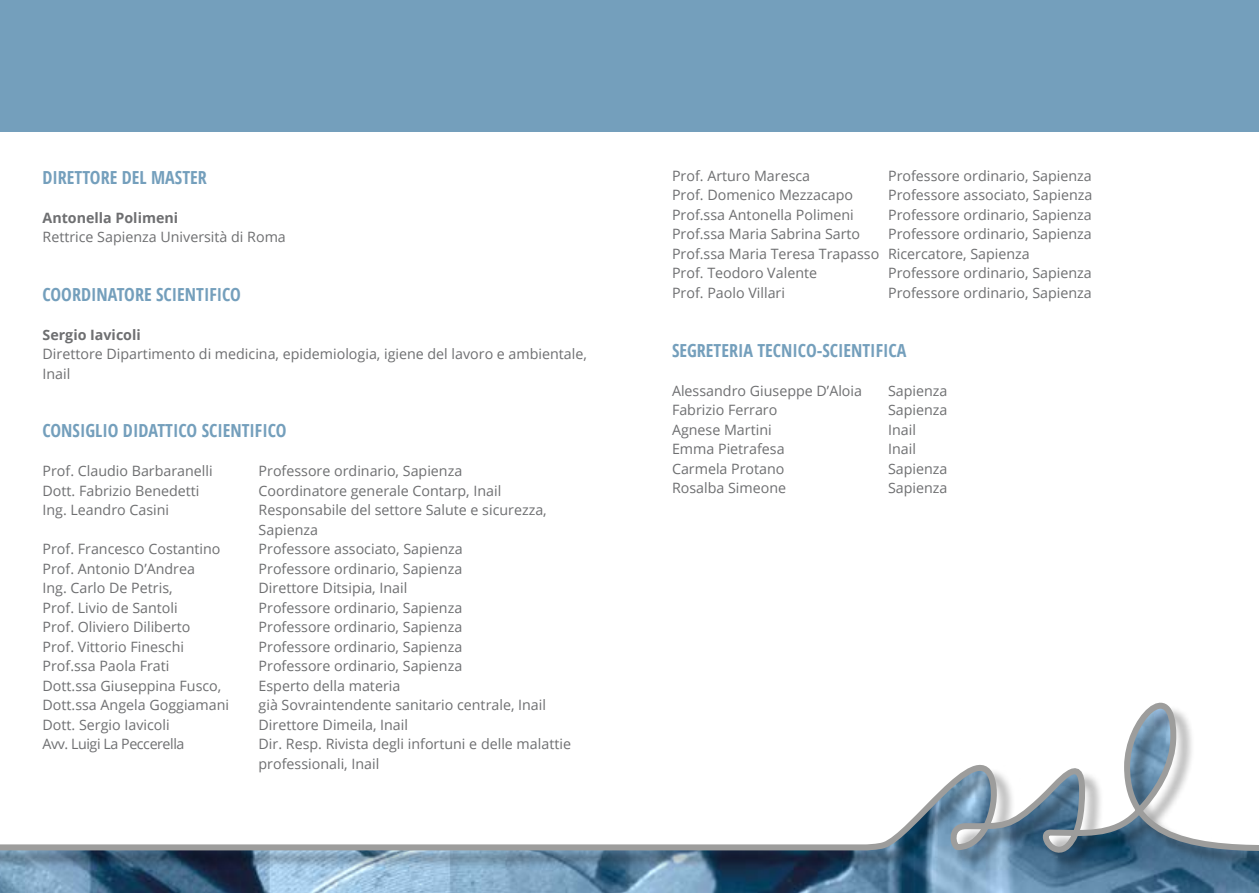
<style>
.page{position:relative;width:1259px;height:893px;background:#fff}
.page>*{position:absolute;margin:0;border:0;box-sizing:border-box;transform-origin:0 0}
.t1{font:700 condensed 18px "Open Sans";color:#749fbc}
.t2{font:14.25px/19.5px "Open Sans";color:#6e6f71}
.t3{font:700 14.25px "Open Sans";color:#6e6f71}
.t4{font:14.25px "Open Sans";letter-spacing:-.03em;color:#6e6f71}
</style>
<div class="page">
<svg style="left:0;top:702px;width:1259px;height:191px"></svg>
<div style="left:0;top:0;width:636px;height:132px;background:#749fbc"></div>
<div style="left:629px;top:0;width:630px;height:132px;background:#749fbc"></div>
<p class="t1" style="left:43px;top:165px;width:166px">DIRETTORE DEL MASTER</p>
<p class="t3" style="left:43px;top:208px;width:137px">Antonella Polimeni</p>
<p class="t2" style="left:43px;top:227px;width:245px">Rettrice Sapienza Università di Roma</p>
<p class="t1" style="left:43px;top:282px;width:200px">COORDINATORE SCIENTIFICO</p>
<p class="t3" style="left:43px;top:325px;width:100px">Sergio Iavicoli</p>
<p class="t2" style="left:43px;top:344px;width:546px">Direttore Dipartimento di medicina, epidemiologia, igiene del lavoro e ambientale,<br>Inail</p>
<p class="t1" style="left:43px;top:418px;width:245px">CONSIGLIO DIDATTICO SCIENTIFICO</p>
<p class="t2" style="left:43px;top:461px;width:172px">Prof. Claudio Barbaranelli</p>
<p class="t2" style="left:259px;top:461px;width:205px">Professore ordinario, Sapienza</p>
<p class="t2" style="left:43px;top:481px;width:158px">Dott. Fabrizio Benedetti</p>
<p class="t2" style="left:259px;top:481px;width:244px">Coordinatore generale Contarp, Inail</p>
<p class="t2" style="left:43px;top:500px;width:128px">Ing. Leandro Casini</p>
<p class="t2" style="left:259px;top:500px;width:290px">Responsabile del settore Salute e sicurezza,<br>Sapienza</p>
<p class="t2" style="left:43px;top:539px;width:179px">Prof. Francesco Costantino</p>
<p class="t2" style="left:259px;top:539px;width:206px">Professore associato, Sapienza</p>
<p class="t2" style="left:43px;top:559px;width:154px">Prof. Antonio D’Andrea</p>
<p class="t2" style="left:259px;top:559px;width:205px">Professore ordinario, Sapienza</p>
<p class="t2" style="left:43px;top:578px;width:132px">Ing. Carlo De Petris,</p>
<p class="t2" style="left:259px;top:578px;width:150px">Direttore Ditsipia, Inail</p>
<p class="t2" style="left:43px;top:598px;width:137px">Prof. Livio de Santoli</p>
<p class="t2" style="left:259px;top:598px;width:205px">Professore ordinario, Sapienza</p>
<p class="t2" style="left:43px;top:617px;width:149px">Prof. Oliviero Diliberto</p>
<p class="t2" style="left:259px;top:617px;width:205px">Professore ordinario, Sapienza</p>
<p class="t2" style="left:43px;top:637px;width:143px">Prof. Vittorio Fineschi</p>
<p class="t2" style="left:259px;top:637px;width:205px">Professore ordinario, Sapienza</p>
<p class="t2" style="left:43px;top:656px;width:128px">Prof.ssa Paola Frati</p>
<p class="t2" style="left:259px;top:656px;width:205px">Professore ordinario, Sapienza</p>
<p class="t2" style="left:43px;top:675px;width:180px">Dott.ssa Giuseppina Fusco,</p>
<p class="t2" style="left:259px;top:675px;width:143px">Esperto della materia</p>
<p class="t2" style="left:43px;top:695px;width:188px">Dott.ssa Angela Goggiamani</p>
<p class="t2" style="left:259px;top:695px;width:289px">già Sovraintendente sanitario centrale, Inail</p>
<p class="t2" style="left:43px;top:714px;width:129px">Dott. Sergio Iavicoli</p>
<p class="t2" style="left:259px;top:714px;width:151px">Direttore Dimeila, Inail</p>
<p class="t4" style="left:43px;top:734px;width:143px">Avv. Luigi La Peccerella</p>
<p class="t2" style="left:259px;top:734px;width:314px">Dir. Resp. Rivista degli infortuni e delle malattie professionali, Inail</p>
<p class="t2" style="left:672px;top:166px;width:140px">Prof. Arturo Maresca</p>
<p class="t2" style="left:888px;top:166px;width:205px">Professore ordinario, Sapienza</p>
<p class="t2" style="left:672px;top:185px;width:183px">Prof. Domenico Mezzacapo</p>
<p class="t2" style="left:888px;top:185px;width:206px">Professore associato, Sapienza</p>
<p class="t2" style="left:672px;top:205px;width:183px">Prof.ssa Antonella Polimeni</p>
<p class="t2" style="left:888px;top:205px;width:205px">Professore ordinario, Sapienza</p>
<p class="t2" style="left:672px;top:224px;width:190px">Prof.ssa Maria Sabrina Sarto</p>
<p class="t2" style="left:672px;top:224px;width:421px;text-indent:216px">Professore ordinario, Sapienza<br>Prof.ssa Maria Teresa Trapasso Ricercatore, Sapienza<br>Prof. Teodoro Valente</p>
<p class="t2" style="left:888px;top:263px;width:205px">Professore ordinario, Sapienza</p>
<p class="t2" style="left:672px;top:283px;width:114px">Prof. Paolo Villari</p>
<p class="t2" style="left:888px;top:283px;width:205px">Professore ordinario, Sapienza</p>
<p class="t1" style="left:672px;top:337px;width:236px">SEGRETERIA TECNICO-SCIENTIFICA</p>
<p class="t2" style="left:672px;top:380px;width:192px">Alessandro Giuseppe D’Aloia</p>
<p class="t2" style="left:888px;top:380px;width:61px">Sapienza</p>
<p class="t2" style="left:672px;top:400px;width:107px">Fabrizio Ferraro</p>
<p class="t2" style="left:888px;top:400px;width:61px">Sapienza</p>
<p class="t2" style="left:672px;top:419px;width:101px">Agnese Martini</p>
<p class="t2" style="left:888px;top:419px;width:29px">Inail</p>
<p class="t2" style="left:672px;top:439px;width:114px">Emma Pietrafesa</p>
<p class="t2" style="left:888px;top:439px;width:29px">Inail</p>
<p class="t2" style="left:672px;top:458px;width:114px">Carmela Protano</p>
<p class="t2" style="left:888px;top:458px;width:61px">Sapienza</p>
<p class="t2" style="left:672px;top:478px;width:116px">Rosalba Simeone</p>
<p class="t2" style="left:888px;top:478px;width:61px">Sapienza</p>
</div>
